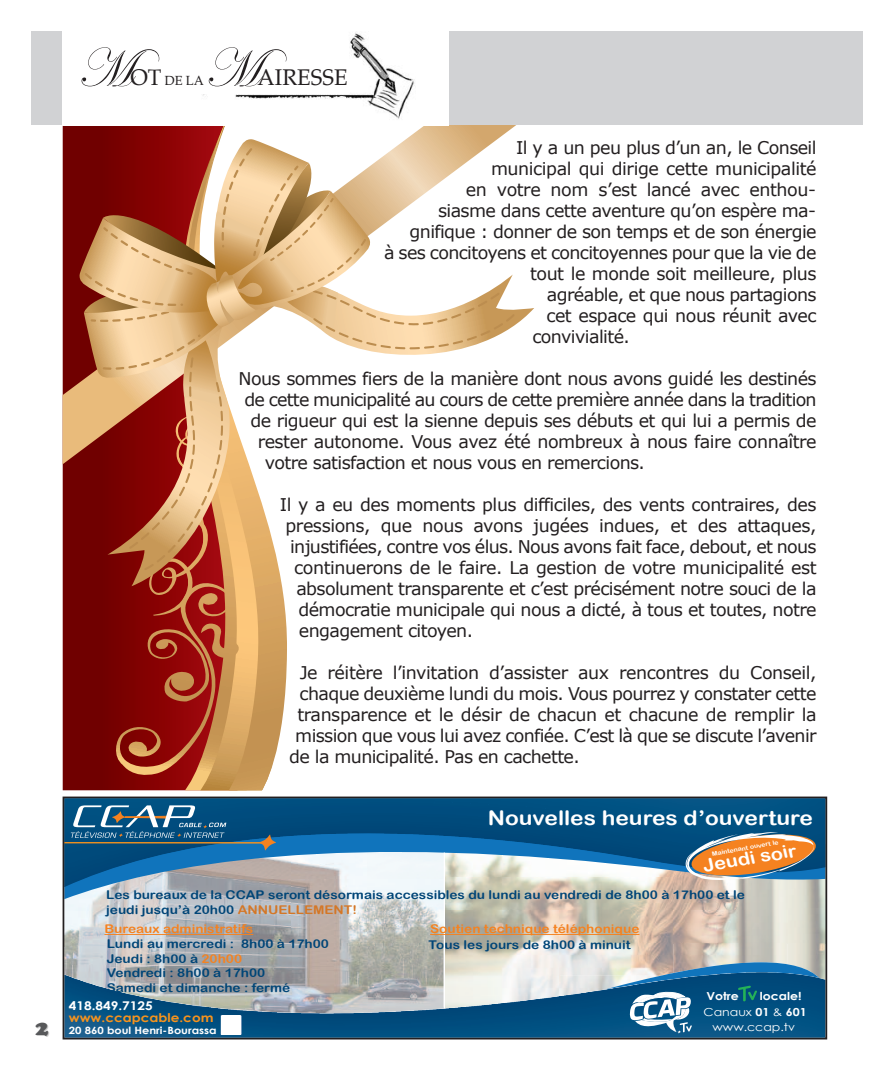
<style>
.page{position:relative;width:882px;height:1071px;background:#fff}
.page>*{position:absolute;margin:0;border:0;box-sizing:border-box;transform-origin:0 0}
.t1{font:54.77px "Edwardian Script ITC";color:#231f20}
.t2{font:22.22px "Palatino";color:#231f20}
.t3{font:21px "Cooper Black Std";color:#57585a}
.t4{font:20.12px "Arial Rounded MT Bold+YCGRZK";color:#fff;scale:1.13 1}
.t5{font:17.68px "Arial Rounded MT Bold+YCGRZK";color:#fff;scale:1.12 1}
.t6{font:17.5px "Verdana";letter-spacing:-.035em;color:#231f20}
.t7{font:12.95px "Palatino";color:#231f20}
.t8{font:12.08px/14.5px "Arial Rounded MT Bold+YCGRZK";color:#004577;scale:1.13 1}
.t9{font:12.08px "Arial Rounded MT Bold+YCGRZK";color:#f58220;scale:1.13 1}
.t10{font:12.08px "Century Gothic Bold+IDQRIJ";color:#f7931d;scale:1.13 1}
.t11{font:12.08px "Century Gothic Bold+IDQRIJ";color:#fff;scale:1.13 1}
.t12{font:11.03px "Century Gothic+QQSDAB";color:#fff;scale:1.13 1}
.t13{font:11.03px "Century Gothic Bold+IDQRIJ";color:#fff;scale:1.13 1}
.t14{font:9.97px "Century Gothic Bold+IDQRIJ";color:#fff;scale:1.13 1}
.t15{font:6.12px "Arial Rounded MT Bold+YCGRZK";color:#fff;scale:1.12 1}
.s1{font-size:22.22px}
.s2{color:#d47727}
.s3{color:#f58220}
.s4{font-family:"Century Gothic Bold+IDQRIJ"}
</style>
<div class="page">
<svg style="left:63px;top:464px;width:98px;height:326px;background:#710000"></svg>
<svg style="left:63px;top:125px;width:453px;height:339px"></svg>
<svg style="left:79px;top:139px;width:455px;height:640px"></svg>
<div style="left:32px;top:32px;width:831px;height:93px;background:#d1d2d4"></div>
<div style="left:63px;top:31px;width:386px;height:95px;background:#fff"></div>
<img style="left:203px;top:32px;width:212px;height:87px">
<div style="left:157px;top:40px;width:191px;height:54px;background:#fff"></div>
<img style="left:66px;top:899px;width:378px;height:47px">
<img style="left:66px;top:946px;width:74px;height:26px">
<img style="left:140px;top:946px;width:76px;height:26px">
<img style="left:216px;top:946px;width:228px;height:26px">
<img style="left:445px;top:899px;width:342px;height:44px">
<img style="left:787px;top:899px;width:37px;height:73px">
<img style="left:445px;top:943px;width:228px;height:29px">
<img style="left:673px;top:943px;width:115px;height:19px">
<svg style="left:66px;top:887px;width:758px;height:12px;background:#c6c6c1"></svg>
<img style="left:66px;top:800px;width:758px;height:87px">
<img style="left:66px;top:972px;width:758px;height:65px">
<svg style="left:71px;top:805px;width:155px;height:33px;background:#387194"></svg>
<hr style="left:104px;top:934px;width:149px;height:1px;background:#f58220">
<svg style="left:686px;top:832px;width:132px;height:48px;background:#a88462"></svg>
<hr style="left:64px;top:842px;width:201px;height:1px;background:#f7931d">
<svg style="left:259px;top:835px;width:17px;height:15px"></svg>
<svg style="left:605px;top:962px;width:214px;height:71px;background:#327097"></svg>
<img style="left:220px;top:1015px;width:22px;height:20px">
<hr style="left:444px;top:853px;width:1px;height:154px;background:#fff">
<hr style="left:430px;top:934px;width:209px;height:1px;background:#f58220">
<div style="left:63px;top:797px;width:764px;height:243px;border:2px solid #231f20"></div>
<h1 class="t1" style="left:77px;top:39px;width:84px">M</h1>
<h1 class="t1" style="left:204px;top:39px;width:84px">M</h1>
<p class="t7" style="left:130px;top:75px;width:75px"><span class="s1">OT</span> DE LA</p>
<p class="t2" style="left:258px;top:67px;width:92px">AIRESSE</p>
<p class="t3" style="left:35px;top:1020px;width:15px">2</p>
<p class="t6" style="left:516px;top:137px;width:302px">Il y a un peu plus d’un an, le Conseil</p>
<p class="t6" style="left:491px;top:158px;width:327px">municipal qui dirige cette municipalité</p>
<p class="t6" style="left:466px;top:179px;width:352px">en votre nom s’est lancé avec enthou-</p>
<p class="t6" style="left:438px;top:200px;width:380px">siasme dans cette aventure qu’on espère ma-</p>
<p class="t6" style="left:410px;top:221px;width:409px">gnifique : donner de son temps et de son énergie</p>
<p class="t6" style="left:384px;top:242px;width:434px">à ses concitoyens et concitoyennes pour que la vie de</p>
<p class="t6" style="left:530px;top:263px;width:288px">tout le monde soit meilleure, plus</p>
<p class="t6" style="left:547px;top:284px;width:271px">agréable, et que nous partagions</p>
<p class="t6" style="left:546px;top:305px;width:272px">cet espace qui nous réunit avec</p>
<p class="t6" style="left:532px;top:326px;width:99px">convivialité.</p>
<p class="t6" style="left:239px;top:368px;width:580px">Nous sommes fiers de la manière dont nous avons guidé les destinés</p>
<p class="t6" style="left:244px;top:389px;width:574px">de cette municipalité au cours de cette première année dans la tradition</p>
<p class="t6" style="left:251px;top:410px;width:568px">de rigueur qui est la sienne depuis ses débuts et qui lui a permis de</p>
<p class="t6" style="left:258px;top:431px;width:560px">rester autonome. Vous avez été nombreux à nous faire connaître</p>
<p class="t6" style="left:265px;top:452px;width:382px">votre satisfaction et nous vous en remercions.</p>
<p class="t6" style="left:280px;top:494px;width:538px">Il y a eu des moments plus difficiles, des vents contraires, des</p>
<p class="t6" style="left:286px;top:515px;width:533px">pressions, que nous avons jugées indues, et des attaques,</p>
<p class="t6" style="left:290px;top:536px;width:528px">injustifiées, contre vos élus. Nous avons fait face, debout, et nous</p>
<p class="t6" style="left:294px;top:557px;width:524px">continuerons de le faire. La gestion de votre municipalité est</p>
<p class="t6" style="left:296px;top:578px;width:522px">absolument transparente et c’est précisément notre souci de la</p>
<p class="t6" style="left:299px;top:599px;width:520px">démocratie municipale qui nous a dicté, à tous et toutes, notre</p>
<p class="t6" style="left:299px;top:620px;width:176px">engagement citoyen.</p>
<p class="t6" style="left:300px;top:662px;width:518px">Je réitère l’invitation d’assister aux rencontres du Conseil,</p>
<p class="t6" style="left:300px;top:683px;width:519px">chaque deuxième lundi du mois. Vous pourrez y constater cette</p>
<p class="t6" style="left:297px;top:704px;width:521px">transparence et le désir de chacun et chacune de remplir la</p>
<p class="t6" style="left:295px;top:725px;width:523px">mission que vous lui avez confiée. C’est là que se discute l’avenir</p>
<p class="t6" style="left:289px;top:746px;width:292px">de la municipalité. Pas en cachette.</p>
<p class="t4" style="left:488px;top:806px;width:289px">Nouvelles heures d’ouverture</p>
<p class="t5" style="left:702px;top:856px;width:86px;rotate:-10deg">Jeudi soir</p>
<p class="t15" style="left:711px;top:850px;width:62px;rotate:-10deg">Maintenant ouvert le</p>
<p class="t8" style="left:106px;top:888px;width:567px">Les bureaux de la CCAP seront désormais accessibles du lundi au vendredi de 8h00 à 17h00 et le jeudi jusqu’à 20h00 <span class="s2">ANNUELLEMENT!</span></p>
<p class="t9" style="left:430px;top:922px;width:187px">Soutien technique téléphonique</p>
<p class="t9" style="left:104px;top:922px;width:133px">Bureaux administratifs</p>
<p class="t8" style="left:107px;top:937px;width:198px">Lundi au mercredi : 8h00 à 17h00<br>Jeudi : 8h00 à <span class="s3">20h00<br></span>Vendredi : 8h00 à 17h00<br>Samedi et dimanche : fermé</p>
<p class="t11" style="left:69px;top:998px;width:76px">418.849.7125</p>
<p class="t10" style="left:69px;top:1010px;width:130px">www.ccapcable.com</p>
<p class="t14" style="left:69px;top:1024px;width:132px">20 860 boul Henri-Bourassa</p>
<p class="t8" style="left:429px;top:937px;width:180px">Tous les jours de 8h00 à minuit</p>
<p class="t13" style="left:707px;top:989px;width:30px">Votre</p>
<p class="t13" style="left:760px;top:989px;width:38px">locale!</p>
<p class="t12" style="left:713px;top:1020px;width:74px">www.ccap.tv</p>
<p class="t12" style="left:704px;top:1005px;width:93px">Canaux <span class="s4">01</span> &amp; <span class="s4">601</span></p>
</div>
